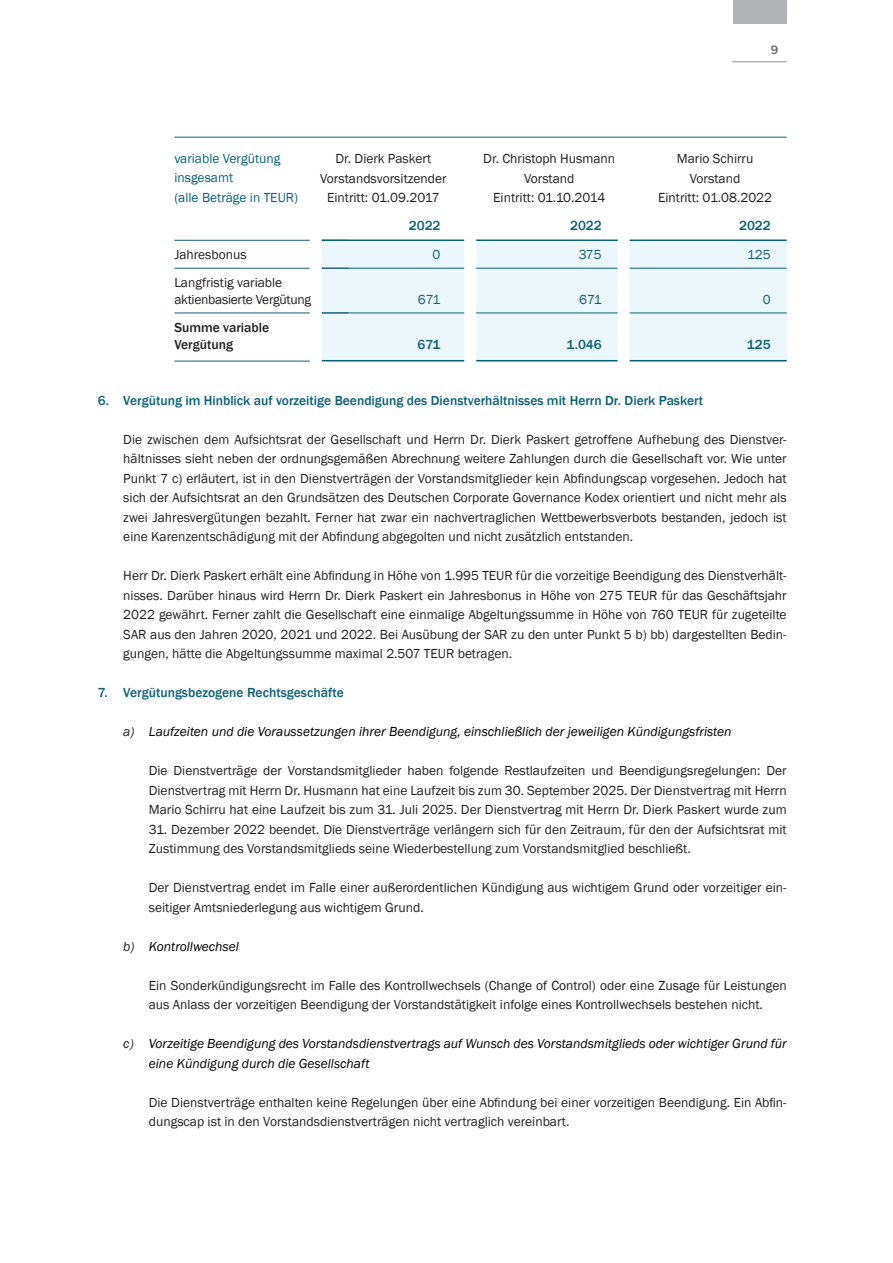
<style>
.page{position:relative;width:893px;height:1263px;background:#fff}
.page>*{position:absolute;margin:0;border:0;box-sizing:border-box;transform-origin:0 0}
.t1{font:13.5px/19.5px "Franklin Gothic";color:#231f20}
.t2{font:italic 13.5px/19.5px "Franklin Gothic";color:#000001}
.t3{font:500 13.5px "Franklin Gothic";color:#0b6173}
.t4{font:13.5px/19.5px "Franklin Gothic";color:#0b6173}
.t5{font:13.5px "Franklin Gothic";letter-spacing:-.02em;color:#231f20}
.t6{font:500 13.5px/16.5px "Franklin Gothic";color:#231f20}
.t7{font:500 12.75px "Franklin Gothic";color:#636366}
.s1{color:#231f20}
</style>
<div class="page">
<div style="left:733px;top:0;width:54px;height:23px;background:#b2b3b7"></div>
<hr style="left:732px;top:61px;width:55px;height:1px;background:#b2b3b7">
<div style="left:320px;top:240px;width:467px;height:121px;background:#ecf7fb"></div>
<hr style="left:174px;top:240px;width:174px;height:1px;background:#176075">
<hr style="left:312px;top:239px;width:475px;height:2px;background:#0b6173">
<hr style="left:174px;top:268px;width:174px;height:1px;background:#176075">
<hr style="left:312px;top:268px;width:475px;height:1px;background:#0b6173">
<hr style="left:174px;top:313px;width:174px;height:1px;background:#176075">
<hr style="left:312px;top:313px;width:475px;height:1px;background:#0b6173">
<hr style="left:174px;top:361px;width:142px;height:1px;background:#176075">
<hr style="left:312px;top:360px;width:475px;height:1px;background:#0b6173">
<hr style="left:174px;top:137px;width:613px;height:1px;background:#176075">
<div style="left:618px;top:215px;width:12px;height:154px;background:#fff"></div>
<div style="left:464px;top:215px;width:12px;height:151px;background:#fff"></div>
<div style="left:310px;top:215px;width:12px;height:151px;background:#fff"></div>
<p class="t7" style="left:771px;top:42px;width:9px">9</p>
<p class="t4" style="left:174px;top:149px;width:125px">variable Vergütung insgesamt<br>(alle Beträge in TEUR)</p>
<p class="t1" style="left:174px;top:240px;width:109px;line-height:28.5px">Jahresbonus<br>Langfristig variable</p>
<p class="t5" style="left:174px;top:291px;width:138px">aktienbasierte Vergütung</p>
<p class="t6" style="left:174px;top:320px;width:96px">Summe variable<br>Vergütung</p>
<p class="t1" style="left:320px;top:149px;width:128px;text-align:center">Dr. Dierk Paskert<br>Vorstandsvorsitzender<br>Eintritt: 01.09.2017</p>
<p class="t1" style="left:483px;top:149px;width:133px;text-align:center">Dr. Christoph Husmann<br>Vorstand<br>Eintritt: 01.10.2014</p>
<p class="t1" style="left:658px;top:149px;width:116px;text-align:center">Mario Schirru<br>Vorstand<br>Eintritt: 01.08.2022</p>
<p class="t3" style="left:409px;top:217px;width:33px">2022</p>
<p class="t4" style="left:433px;top:245px;width:9px">0</p>
<p class="t4" style="left:418px;top:290px;width:24px">671</p>
<p class="t3" style="left:417px;top:336px;width:25px">671</p>
<p class="t3" style="left:570px;top:217px;width:33px">2022</p>
<p class="t4" style="left:579px;top:245px;width:25px">375</p>
<p class="t4" style="left:579px;top:290px;width:24px">671</p>
<p class="t3" style="left:566px;top:336px;width:37px">1.046</p>
<p class="t3" style="left:739px;top:217px;width:33px">2022</p>
<p class="t4" style="left:747px;top:245px;width:25px">125</p>
<p class="t4" style="left:763px;top:290px;width:9px">0</p>
<p class="t3" style="left:747px;top:336px;width:25px">125</p>
<p class="t3" style="left:98px;top:392px;width:607px">6. Vergütung im Hinblick auf vorzeitige Beendigung des Dienstverhältnisses mit Herrn Dr. Dierk Paskert</p>
<p class="t1" style="left:123px;top:430px;width:665px;text-align:justify">Die zwischen dem Aufsichtsrat der Gesellschaft und Herrn Dr. Dierk Paskert getroffene Aufhebung des Dienstver&shy;hältnisses sieht neben der ordnungsgemäßen Abrechnung weitere Zahlungen durch die Gesellschaft vor. Wie unter Punkt 7 c) erläutert, ist in den Dienstverträgen der Vorstandsmitglieder kein Abfindungscap vorgesehen. Jedoch hat sich der Aufsichtsrat an den Grundsätzen des Deutschen Corporate Governance Kodex orientiert und nicht mehr als zwei Jahresvergütungen bezahlt. Ferner hat zwar ein nachvertraglichen Wettbewerbsverbots bestanden, jedoch ist eine Karenzentschädigung mit der Abfindung abgegolten und nicht zusätzlich entstanden.</p>
<p class="t1" style="left:123px;top:566px;width:665px;text-align:justify">Herr Dr. Dierk Paskert erhält eine Abfindung in Höhe von 1.995 TEUR für die vorzeitige Beendigung des Dienstverhält&shy;nisses. Darüber hinaus wird Herrn Dr. Dierk Paskert ein Jahresbonus in Höhe von 275 TEUR für das Geschäftsjahr 2022 gewährt. Ferner zahlt die Gesellschaft eine einmalige Abgeltungssumme in Höhe von 760 TEUR für zugeteilte SAR aus den Jahren 2020, 2021 und 2022. Bei Ausübung der SAR zu den unter Punkt 5 b) bb) dargestellten Bedin&shy;gungen, hätte die Abgeltungssumme maximal 2.507 TEUR betragen.</p>
<p class="t3" style="left:98px;top:684px;width:247px">7. Vergütungsbezogene Rechtsgeschäfte</p>
<p class="t2" style="left:123px;top:722px;width:610px"><span class="s1">a)</span> Laufzeiten und die Voraussetzungen ihrer Beendigung, einschließlich der jeweiligen Kündigungsfristen</p>
<p class="t1" style="left:149px;top:761px;width:639px;text-align:justify">Die Dienstverträge der Vorstandsmitglieder haben folgende Restlaufzeiten und Beendigungsregelungen: Der Dienstvertrag mit Herrn Dr. Husmann hat eine Laufzeit bis zum 30. September 2025. Der Dienstvertrag mit Herrn Mario Schirru hat eine Laufzeit bis zum 31. Juli 2025. Der Dienstvertrag mit Herrn Dr. Dierk Paskert wurde zum</p>
<p class="t1" style="left:149px;top:819px;width:639px">31. Dezember 2022 beendet. Die Dienstverträge verlängern sich für den Zeitraum, für den der Aufsichtsrat mit<br>Zustimmung des Vorstandsmitglieds seine Wiederbestellung zum Vorstandsmitglied beschließt.</p>
<p class="t1" style="left:149px;top:878px;width:639px">Der Dienstvertrag endet im Falle einer außerordentlichen Kündigung aus wichtigem Grund oder vorzeitiger ein&shy;seitiger Amtsniederlegung aus wichtigem Grund.</p>
<p class="t2" style="left:123px;top:936px;width:117px"><span class="s1">b)</span> Kontrollwechsel</p>
<p class="t1" style="left:149px;top:975px;width:639px">Ein Sonderkündigungsrecht im Falle des Kontrollwechsels (Change of Control) oder eine Zusage für Leistungen aus Anlass der vorzeitigen Beendigung der Vorstandstätigkeit infolge eines Kontrollwechsels bestehen nicht.</p>
<p class="t2" style="left:149px;top:1034px;width:639px;text-indent:-26px"><span class="s1">c)</span> Vorzeitige Beendigung des Vorstandsdienstvertrags auf Wunsch des Vorstandsmitglieds oder wichtiger Grund für eine Kündigung durch die Gesellschaft</p>
<p class="t1" style="left:149px;top:1092px;width:639px">Die Dienstverträge enthalten keine Regelungen über eine Abfindung bei einer vorzeitigen Beendigung. Ein Abfin&shy;dungscap ist in den Vorstandsdienstverträgen nicht vertraglich vereinbart.</p>
</div>
